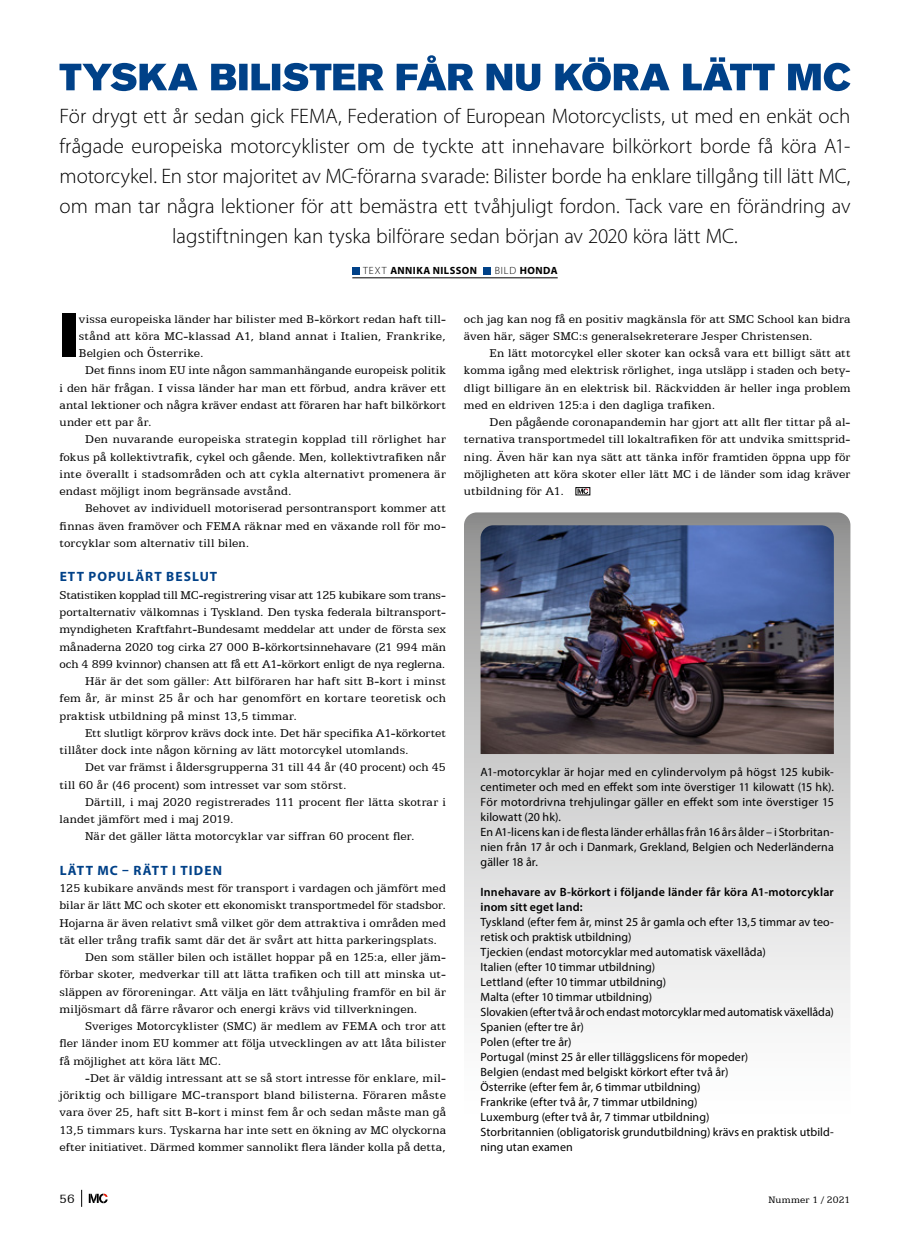
<style>
.page{position:relative;width:910px;height:1242px;background:#fff}
.page>*{position:absolute;margin:0;border:0;box-sizing:border-box;transform-origin:0 0}
.t1{font:61.65px "Akzidenz Grotesk BE Super";color:#000}
.t2{font:300 21px/30px "Myriad Pro";color:#000;text-align:center}
.t3{font:700 13.5px "Myriad Pro";letter-spacing:.08em;color:#004188}
.t4{font:13.5px "Egyptian 505 BT";color:#000}
.t5{font:12.75px/17.2px "Egyptian 505 BT";letter-spacing:.01em;color:#000;text-align:justify}
.t6{font:12.75px "Egyptian 505 BT";letter-spacing:-.01em;color:#000}
.t7{font:12px/15px "Myriad Pro";letter-spacing:.01em;color:#000}
.t8{font:600 12px/15px "Myriad Pro";letter-spacing:.015em;color:#000}
.t9{font:700 10.5px "Myriad Pro";letter-spacing:.04em;color:#000}
.t10{font:10.5px "Egyptian 505 BT";letter-spacing:.01em;color:#000}
.s1{font-weight:300}
</style>
<div class="page">
<svg style="left:464px;top:512px;width:386px;height:506px"></svg>
<svg style="left:81px;top:1189px;width:1px;height:17px"></svg>
<svg style="left:89px;top:1193px;width:19px;height:10px"></svg>
<svg style="left:578px;top:489px;width:10px;height:4px"></svg>
<div style="left:576px;top:487px;width:14px;height:8px;border:1px solid #000"></div>
<div style="left:352px;top:267px;width:8px;height:7px;background:#004188"></div>
<div style="left:483px;top:267px;width:7px;height:7px;background:#004188"></div>
<hr style="left:352px;top:277px;width:206px;height:1px;background:#000">
<img style="left:481px;top:525px;width:353px;height:229px">
<svg style="left:60px;top:55px;width:790px;height:36px"></svg>
<p class="t2" style="left:60px;top:101px;width:792px">För drygt ett år sedan gick FEMA, Federation of European Motorcyclists, ut med en enkät och frågade europeiska motorcyklister om de tyckte att innehavare bilkörkort borde få köra A1- motorcykel. En stor majoritet av MC-förarna svarade: Bilister borde ha enklare tillgång till lätt MC, om man tar några lektioner för att bemästra ett tvåhjuligt fordon. Tack vare en förändring av lagstiftningen kan tyska bilförare sedan början av 2020 köra lätt MC.</p>
<p class="t9" style="left:363px;top:264px;width:115px"><span class="s1">TEXT</span> ANNIKA NILSSON</p>
<p class="t9" style="left:495px;top:264px;width:64px"><span class="s1">BILD</span> HONDA</p>
<h1 class="t1" style="left:60px;top:300px;width:21px">I</h1>
<p class="t5" style="left:79px;top:310px;width:369px">vissa europeiska länder har bilister med B-körkort redan haft till-</p>
<p class="t5" style="left:79px;top:327px;width:369px">stånd att köra MC-klassad A1, bland annat i Italien, Frankrike,</p>
<p class="t5" style="left:79px;top:344px;width:126px">Belgien och Österrike.</p>
<p class="t5" style="left:85px;top:362px;width:362px">Det finns inom EU inte någon sammanhängande europeisk politik</p>
<p class="t5" style="left:60px;top:379px;width:388px">i den här frågan. I vissa länder har man ett förbud, andra kräver ett</p>
<p class="t5" style="left:60px;top:396px;width:388px">antal lektioner och några kräver endast att föraren har haft bilkörkort</p>
<p class="t5" style="left:60px;top:413px;width:94px">under ett par år.</p>
<p class="t5" style="left:85px;top:431px;width:362px">Den nuvarande europeiska strategin kopplad till rörlighet har</p>
<p class="t5" style="left:60px;top:448px;width:388px">fokus på kollektivtrafik, cykel och gående. Men, kollektivtrafiken når</p>
<p class="t5" style="left:60px;top:465px;width:388px">inte överallt i stadsområden och att cykla alternativt promenera är</p>
<p class="t5" style="left:60px;top:482px;width:234px">endast möjligt inom begränsade avstånd.</p>
<p class="t5" style="left:85px;top:500px;width:362px">Behovet av individuell motoriserad persontransport kommer att</p>
<p class="t5" style="left:60px;top:517px;width:388px">finnas även framöver och FEMA räknar med en växande roll för mo-</p>
<p class="t5" style="left:60px;top:534px;width:191px">torcyklar som alternativ till bilen.</p>
<p class="t3" style="left:60px;top:568px;width:159px">ETT POPULÄRT BESLUT</p>
<p class="t6" style="left:60px;top:587px;width:388px">Statistiken kopplad till MC-registrering visar att 125 kubikare som trans-</p>
<p class="t5" style="left:60px;top:603px;width:388px">portalternativ välkomnas i Tyskland. Den tyska federala biltransport-</p>
<p class="t5" style="left:60px;top:620px;width:388px">myndigheten Kraftfahrt-Bundesamt meddelar att under de första sex</p>
<p class="t5" style="left:60px;top:638px;width:388px">månaderna 2020 tog cirka 27 000 B-körkortsinnehavare (21 994 män</p>
<p class="t6" style="left:60px;top:656px;width:387px">och 4 899 kvinnor) chansen att få ett A1-körkort enligt de nya reglerna.</p>
<p class="t5" style="left:85px;top:672px;width:362px">Här är det som gäller: Att bilföraren har haft sitt B-kort i minst</p>
<p class="t5" style="left:60px;top:689px;width:388px">fem år, är minst 25 år och har genomfört en kortare teoretisk och</p>
<p class="t5" style="left:60px;top:707px;width:239px">praktisk utbildning på minst 13,5 timmar.</p>
<p class="t5" style="left:85px;top:724px;width:362px">Ett slutligt körprov krävs dock inte. Det här specifika A1-körkortet</p>
<p class="t5" style="left:60px;top:741px;width:351px">tillåter dock inte någon körning av lätt motorcykel utomlands.</p>
<p class="t5" style="left:85px;top:758px;width:362px">Det var främst i åldersgrupperna 31 till 44 år (40 procent) och 45</p>
<p class="t5" style="left:60px;top:776px;width:289px">till 60 år (46 procent) som intresset var som störst.</p>
<p class="t5" style="left:85px;top:793px;width:362px">Därtill, i maj 2020 registrerades 111 procent fler lätta skotrar i</p>
<p class="t5" style="left:60px;top:810px;width:176px">landet jämfört med i maj 2019.</p>
<p class="t5" style="left:85px;top:827px;width:331px">När det gäller lätta motorcyklar var siffran 60 procent fler.</p>
<p class="t3" style="left:60px;top:861px;width:164px">LÄTT MC – RÄTT I TIDEN</p>
<p class="t5" style="left:60px;top:879px;width:388px">125 kubikare används mest för transport i vardagen och jämfört med</p>
<p class="t5" style="left:60px;top:896px;width:388px">bilar är lätt MC och skoter ett ekonomiskt transportmedel för stadsbor.</p>
<p class="t5" style="left:60px;top:914px;width:388px">Hojarna är även relativt små vilket gör dem attraktiva i områden med</p>
<p class="t5" style="left:60px;top:931px;width:379px">tät eller trång trafik samt där det är svårt att hitta parkeringsplats.</p>
<p class="t5" style="left:85px;top:948px;width:362px">Den som ställer bilen och istället hoppar på en 125:a, eller jäm-</p>
<p class="t5" style="left:60px;top:965px;width:388px">förbar skoter, medverkar till att lätta trafiken och till att minska ut-</p>
<p class="t5" style="left:60px;top:983px;width:388px">släppen av föroreningar. Att välja en lätt tvåhjuling framför en bil är</p>
<p class="t5" style="left:60px;top:1000px;width:359px">miljösmart då färre råvaror och energi krävs vid tillverkningen.</p>
<p class="t5" style="left:85px;top:1017px;width:362px">Sveriges Motorcyklister (SMC) är medlem av FEMA och tror att</p>
<p class="t5" style="left:60px;top:1034px;width:388px">fler länder inom EU kommer att följa utvecklingen av att låta bilister</p>
<p class="t5" style="left:60px;top:1052px;width:163px">få möjlighet att köra lätt MC.</p>
<p class="t5" style="left:85px;top:1069px;width:362px">-Det är väldig intressant att se så stort intresse för enklare, mil-</p>
<p class="t5" style="left:60px;top:1086px;width:388px">jöriktig och billigare MC-transport bland bilisterna. Föraren måste</p>
<p class="t5" style="left:60px;top:1103px;width:388px">vara över 25, haft sitt B-kort i minst fem år och sedan måste man gå</p>
<p class="t5" style="left:60px;top:1121px;width:388px">13,5 timmars kurs. Tyskarna har inte sett en ökning av MC olyckorna</p>
<p class="t5" style="left:60px;top:1138px;width:388px">efter initiativet. Därmed kommer sannolikt flera länder kolla på detta,</p>
<p class="t5" style="left:464px;top:310px;width:388px">och jag kan nog få en positiv magkänsla för att SMC School kan bidra även här, säger SMC:s generalsekreterare Jesper Christensen.</p>
<p class="t5" style="left:464px;top:344px;width:388px;text-indent:26px">En lätt motorcykel eller skoter kan också vara ett billigt sätt att komma igång med elektrisk rörlighet, inga utsläpp i staden och bety&shy;dligt billigare än en elektrisk bil. Räckvidden är heller inga problem med en eldriven 125:a i den dagliga trafiken.</p>
<p class="t5" style="left:464px;top:413px;width:388px;text-indent:26px">Den pågående coronapandemin har gjort att allt fler tittar på al&shy;ternativa transportmedel till lokaltrafiken för att undvika smittsprid&shy;ning. Även här kan nya sätt att tänka inför framtiden öppna upp för möjligheten att köra skoter eller lätt MC i de länder som idag kräver utbildning för A1.</p>
<p class="t7" style="left:481px;top:764px;width:355px">A1-motorcyklar är hojar med en cylindervolym på högst 125 kubik&shy;centimeter och med en effekt som inte överstiger 11 kilowatt (15 hk).<br>För motordrivna trehjulingar gäller en effekt som inte överstiger 15 kilowatt (20 hk).<br>En A1-licens kan i de flesta länder erhållas från 16 års ålder – i Storbritan&shy;nien från 17 år och i Danmark, Grekland, Belgien och Nederländerna gäller 18 år.</p>
<p class="t8" style="left:481px;top:884px;width:355px">Innehavare av B-körkort i följande länder får köra A1-motorcyklar inom sitt eget land:</p>
<p class="t7" style="left:481px;top:914px;width:355px">Tyskland (efter fem år, minst 25 år gamla och efter 13,5 timmar av teo&shy;retisk och praktisk utbildning)<br>Tjeckien (endast motorcyklar med automatisk växellåda)<br>Italien (efter 10 timmar utbildning)<br>Lettland (efter 10 timmar utbildning)<br>Malta (efter 10 timmar utbildning)<br>Slovakien (efter två år och endast motorcyklar med automatisk växellåda)<br>Spanien (efter tre år)<br>Polen (efter tre år)<br>Portugal (minst 25 år eller tilläggslicens för mopeder)<br>Belgien (endast med belgiskt körkort efter två år)<br>Österrike (efter fem år, 6 timmar utbildning)<br>Frankrike (efter två år, 7 timmar utbildning)<br>Luxemburg (efter två år, 7 timmar utbildning)<br>Storbritannien (obligatorisk grundutbildning) krävs en praktisk utbild&shy;ning utan examen</p>
<p class="t4" style="left:60px;top:1191px;width:17px">56</p>
<p class="t10" style="left:768px;top:1193px;width:83px">Nummer 1 / 2021</p>
</div>
